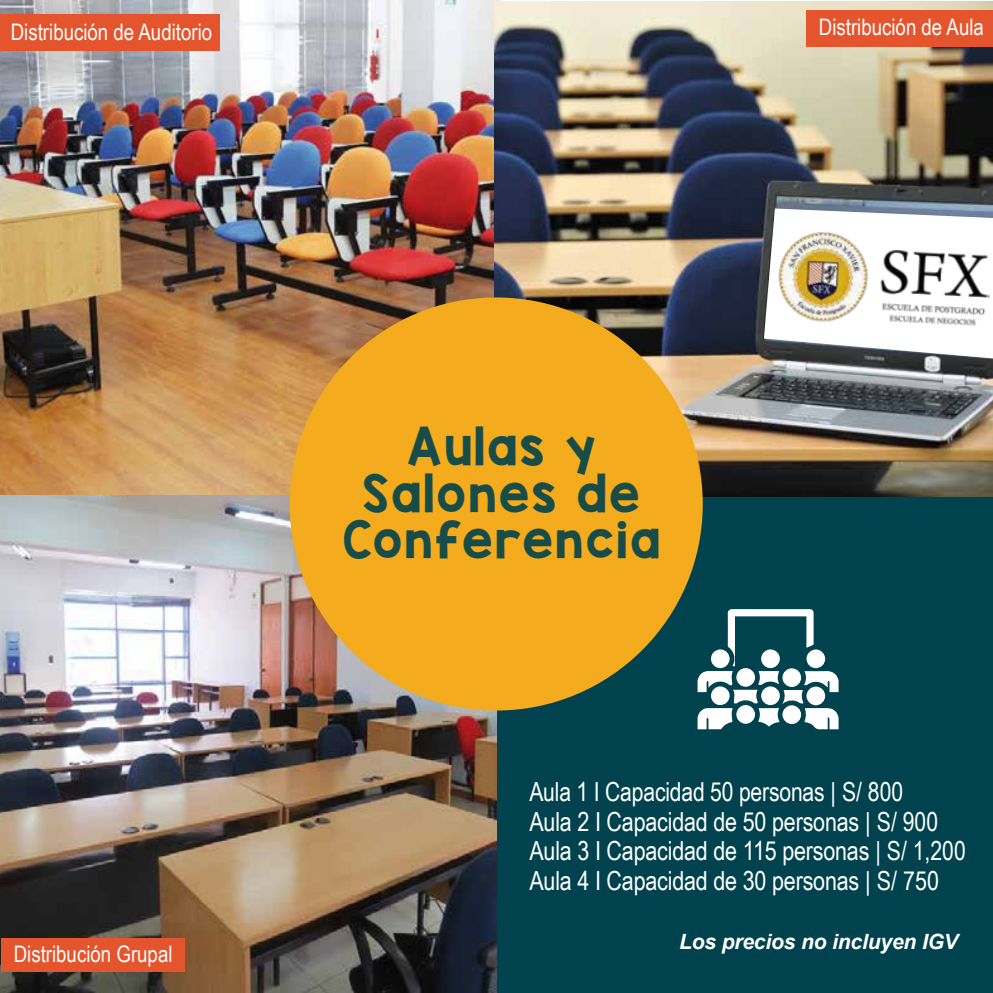
<style>
.page{position:relative;width:993px;height:993px;background:#fff}
.page>*{position:absolute;margin:0;border:0;box-sizing:border-box;transform-origin:0 0}
.t1{font:43.75px/46.4px "KG Blank Space Solid";letter-spacing:.055em;color:#00424d;text-align:center}
.t2{font:26.25px/29.8px "Arial Narrow";letter-spacing:-.01em;color:#fff}
.t3{font:22.75px "Arial Narrow";color:#fff}
.t4{font:italic 700 21px "Arial";letter-spacing:-.005em;color:#fff}
</style>
<div class="page">
<img style="left:0;top:1px;width:494px;height:495px">
<img style="left:0;top:496px;width:497px;height:496px">
<div style="left:497px;top:488px;width:493px;height:500px;background:#00424d"></div>
<img style="left:494px;top:1px;width:498px;height:495px">
<svg style="left:763px;top:208px;width:229px;height:150px"></svg>
<img style="left:774px;top:210px;width:218px;height:152px">
<div style="left:289px;top:297px;width:413px;height:413px;background:#f4ab1d;border-radius:50%"></div>
<svg style="left:697px;top:609px;width:141px;height:120px"></svg>
<div style="left:0;top:14px;width:219px;height:37px;background:#e5552d"></div>
<div style="left:805px;top:10px;width:187px;height:37px;background:#e5552d"></div>
<div style="left:1px;top:937px;width:184px;height:33px;background:#e5552d"></div>
<p class="t3" style="left:11px;top:15px;width:203px">Distribución de Auditorio</p>
<p class="t3" style="left:818px;top:10px;width:166px">Distribución de Aula</p>
<p class="t3" style="left:14px;top:936px;width:160px">Distribución Grupal</p>
<h1 class="t1" style="left:342px;top:423px;width:319px">Aulas y<br>Salones de<br>Conferencia</h1>
<p class="t2" style="left:529px;top:775px;width:437px">Aula 1 I Capacidad 50 personas | S/ 800<br>Aula 2 I Capacidad de 50 personas | S/ 900<br>Aula 3 I Capacidad de 115 personas | S/ 1,200<br>Aula 4 I Capacidad de 30 personas | S/ 750</p>
<p class="t4" style="left:678px;top:927px;width:280px">Los precios no incluyen IGV</p>
</div>
